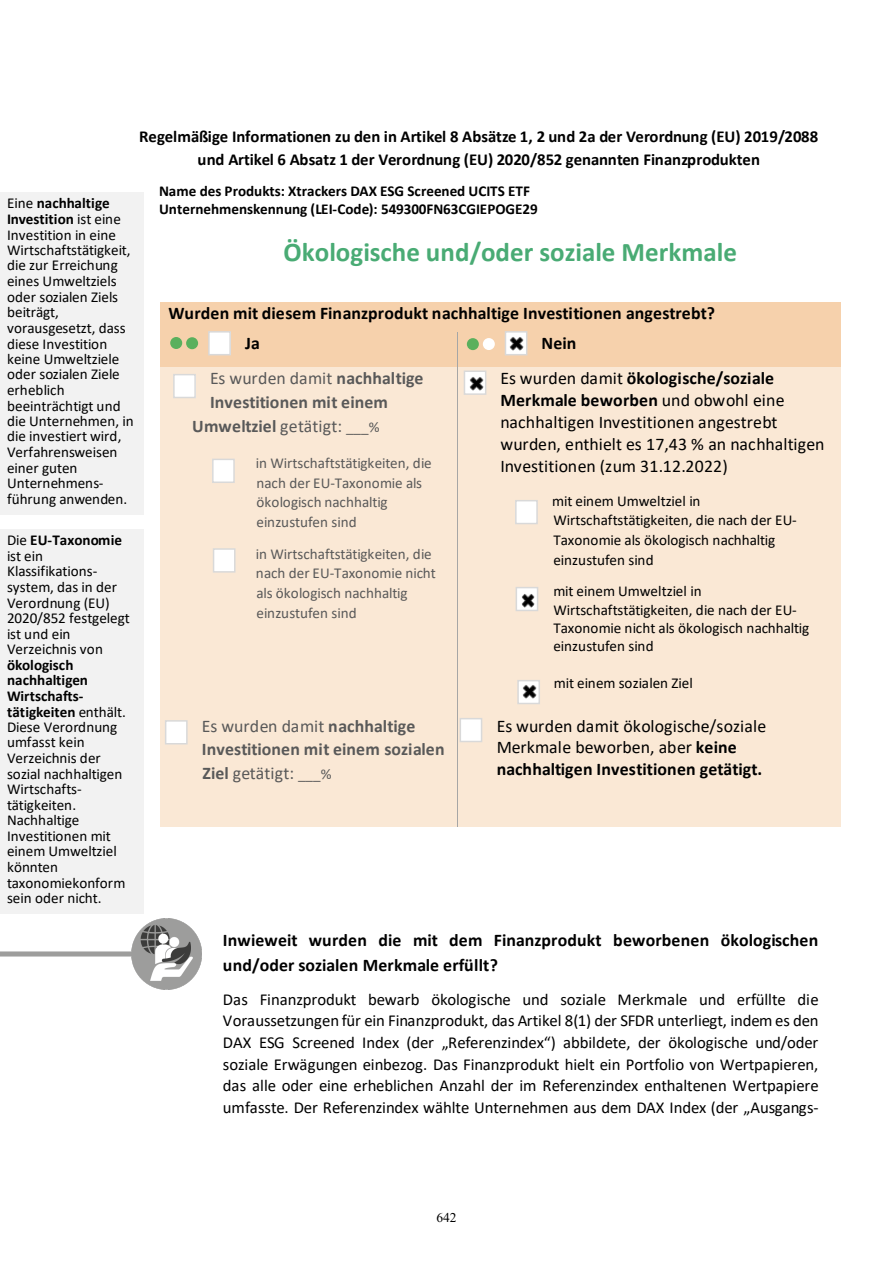
<style>
.page{position:relative;width:893px;height:1263px;background:#fff}
.page>*{position:absolute;margin:0;border:0;box-sizing:border-box;transform-origin:0 0}
.t1{font:700 27px "Calibri";color:#49ab74}
.t2{font:17.85px/22px "Calibri";letter-spacing:.005em;color:#000}
.t3{font:700 17.85px/24.3px "Calibri";letter-spacing:.01em;color:#000}
.t4{font:700 17.85px/23.7px "Calibri";letter-spacing:.01em;color:#595959}
.t5{font:17.85px "Calibri";letter-spacing:.005em;color:#595959}
.t6{font:16.65px/21.8px "Calibri";letter-spacing:-.01em;color:#000;text-align:justify}
.t7{font:700 16.65px/22px "Calibri";letter-spacing:-.01em;color:#000;text-align:center}
.t8{font:15.15px/15.5px "Calibri";color:#000}
.t9{font:15.15px/19.8px "Calibri";color:#595959}
.t10{font:700 15.15px/18.3px "Calibri";color:#000}
.t11{font:13.5px "Times New Roman";color:#000}
.s1{font-weight:700}
.s2{font-weight:400}
.s3{font-weight:400;font-size:15.15px}
</style>
<div class="page">
<div style="left:160px;top:302px;width:680px;height:30px;background:#f6d1ac"></div>
<div style="left:160px;top:332px;width:297px;height:35px;background:#f6d1ac"></div>
<div style="left:458px;top:332px;width:382px;height:35px;background:#f6d1ac"></div>
<hr style="left:457px;top:332px;width:1px;height:35px;background:#a6a6a6">
<div style="left:160px;top:367px;width:297px;height:348px;background:#fae8d5"></div>
<div style="left:458px;top:367px;width:382px;height:348px;background:#fae8d5"></div>
<hr style="left:457px;top:367px;width:1px;height:348px;background:#a6a6a6">
<div style="left:160px;top:715px;width:297px;height:111px;background:#fae8d5"></div>
<div style="left:458px;top:715px;width:382px;height:111px;background:#fae8d5"></div>
<hr style="left:457px;top:715px;width:1px;height:111px;background:#a6a6a6">
<div style="left:0;top:192px;width:143px;height:322px;background:#f2f2f2"></div>
<div style="left:0;top:529px;width:143px;height:384px;background:#f2f2f2"></div>
<div style="left:186px;top:337px;width:12px;height:12px;background:#5ab05d;border-radius:50%"></div>
<div style="left:209px;top:332px;width:21px;height:23px;background:#fff"></div>
<div style="left:208px;top:332px;width:23px;height:23px;border:1px solid #d9d9d9"></div>
<div style="left:170px;top:337px;width:12px;height:12px;background:#5ab05d;border-radius:50%"></div>
<div style="left:482px;top:338px;width:12px;height:12px;background:#fff;border-radius:50%"></div>
<div style="left:466px;top:338px;width:12px;height:12px;background:#5ab05d;border-radius:50%"></div>
<div style="left:505px;top:332px;width:21px;height:23px;background:#fff"></div>
<div style="left:504px;top:332px;width:23px;height:23px;border:1px solid #d9d9d9"></div>
<img style="left:509px;top:337px;width:14px;height:13px">
<img style="left:0;top:918px;width:201px;height:71px">
<div style="left:174px;top:375px;width:21px;height:22px;background:#fff"></div>
<div style="left:173px;top:374px;width:23px;height:24px;border:1px solid #d9d9d9"></div>
<div style="left:213px;top:549px;width:22px;height:23px;background:#fff"></div>
<div style="left:213px;top:548px;width:22px;height:24px;border:1px solid #d9d9d9"></div>
<div style="left:213px;top:459px;width:21px;height:23px;background:#fff"></div>
<div style="left:212px;top:458px;width:23px;height:25px;border:1px solid #d9d9d9"></div>
<div style="left:464px;top:371px;width:21px;height:23px;background:#fff"></div>
<div style="left:463px;top:370px;width:23px;height:25px;border:1px solid #d9d9d9"></div>
<div style="left:515px;top:501px;width:21px;height:22px;background:#fff"></div>
<div style="left:515px;top:500px;width:22px;height:24px;border:1px solid #d9d9d9"></div>
<div style="left:516px;top:587px;width:21px;height:23px;background:#fff"></div>
<div style="left:515px;top:587px;width:23px;height:24px;border:1px solid #d9d9d9"></div>
<div style="left:518px;top:680px;width:21px;height:23px;background:#fff"></div>
<div style="left:517px;top:680px;width:22px;height:24px;border:1px solid #d9d9d9"></div>
<div style="left:165px;top:721px;width:22px;height:22px;background:#fff"></div>
<div style="left:165px;top:720px;width:22px;height:24px;border:1px solid #d9d9d9"></div>
<div style="left:460px;top:718px;width:21px;height:23px;background:#fff"></div>
<div style="left:459px;top:718px;width:23px;height:24px;border:1px solid #d9d9d9"></div>
<img style="left:469px;top:377px;width:14px;height:13px">
<svg style="left:521px;top:594px;width:13px;height:13px"></svg>
<img style="left:522px;top:685px;width:14px;height:13px">
<p class="t7" style="left:139px;top:126px;width:680px">Regelmäßige Informationen zu den in Artikel 8 Absätze 1, 2 und 2a der Verordnung (EU) 2019/2088 und Artikel 6 Absatz 1 der Verordnung (EU) 2020/852 genannten Finanzprodukten</p>
<p class="t10" style="left:159px;top:181px;width:380px">Name des Produkts: Xtrackers DAX ESG Screened UCITS ETF<br>Unternehmenskennung (LEI-Code): 549300FN63CGIEPOGE29</p>
<p class="t1" style="left:283px;top:233px;width:455px">Ökologische und/oder soziale Merkmale</p>
<p class="t8" style="left:7px;top:195px;width:128px">Eine <span class="s1">nachhaltige<br>Investition</span> ist eine<br>Investition in eine<br>Wirtschaftstätigkeit, die zur Erreichung eines Umweltziels oder sozialen Ziels beiträgt, vorausgesetzt, dass diese Investition keine Umweltziele oder sozialen Ziele erheblich beeinträchtigt und die Unternehmen, in die investiert wird,<br>Verfahrensweisen einer guten<br>Unternehmens&shy;führung anwenden.</p>
<p class="t8" style="left:7px;top:532px;width:124px">Die <span class="s1">EU-Taxonomie </span>ist ein<br>Klassifikations&shy;system, das in der<br>Verordnung (EU)<br>2020/852 festgelegt ist und ein<br>Verzeichnis von <span class="s1">ökologisch nachhaltigen<br>Wirtschafts&shy;tätigkeiten</span> enthält.<br>Diese Verordnung umfasst kein<br>Verzeichnis der sozial nachhaltigen<br>Wirtschafts&shy;tätigkeiten.<br>Nachhaltige<br>Investitionen mit einem Umweltziel könnten taxonomiekonform sein oder nicht.</p>
<p class="t3" style="left:245px;top:298px;width:471px;line-height:30.2px;text-indent:-77px">Wurden mit diesem Finanzprodukt nachhaltige Investitionen angestrebt?<br>Ja</p>
<p class="t3" style="left:541px;top:330px;width:36px">Nein</p>
<p class="t2" style="left:500px;top:367px;width:325px">Es wurden damit <span class="s1">ökologische/soziale Merkmale beworben</span> und obwohl eine nachhaltigen Investitionen angestrebt wurden, enthielt es 17,43 % an nachhaltigen Investitionen (zum 31.12.2022)</p>
<p class="t8" style="left:552px;top:490px;width:246px;line-height:19.8px">mit einem Umweltziel in<br>Wirtschaftstätigkeiten, die nach der EU-<br>Taxonomie als ökologisch nachhaltig einzustufen sind</p>
<p class="t8" style="left:553px;top:581px;width:257px;line-height:18.3px">mit einem Umweltziel in<br>Wirtschaftstätigkeiten, die nach der EU-<br>Taxonomie nicht als ökologisch nachhaltig einzustufen sind</p>
<p class="t8" style="left:553px;top:675px;width:140px">mit einem sozialen Ziel</p>
<p class="t5" style="left:210px;top:366px;width:215px">Es wurden damit <span class="s1">nachhaltige</span></p>
<p class="t4" style="left:210px;top:390px;width:179px">Investitionen mit einem</p>
<p class="t4" style="left:192px;top:413px;width:189px">Umweltziel <span class="s2">getätigt:</span> <span class="s3">___%</span></p>
<p class="t9" style="left:256px;top:452px;width:177px">in Wirtschaftstätigkeiten, die nach der EU-Taxonomie als ökologisch nachhaltig einzustufen sind</p>
<p class="t9" style="left:256px;top:543px;width:181px">in Wirtschaftstätigkeiten, die nach der EU-Taxonomie nicht als ökologisch nachhaltig einzustufen sind</p>
<p class="t4" style="left:202px;top:713px;width:244px"><span class="s2">Es wurden damit</span> nachhaltige<br>Investitionen mit einem sozialen<br>Ziel <span class="s2">getätigt:</span> <span class="s3">___%</span></p>
<p class="t2" style="left:496px;top:714px;width:271px">Es wurden damit ökologische/soziale<br>Merkmale beworben, aber <span class="s1">keine nachhaltigen Investitionen getätigt.</span></p>
<p class="t3" style="left:223px;top:928px;width:596px">Inwieweit wurden die mit dem Finanzprodukt beworbenen ökologischen und/oder sozialen Merkmale erfüllt?</p>
<p class="t6" style="left:223px;top:987px;width:597px">Das Finanzprodukt bewarb ökologische und soziale Merkmale und erfüllte die Voraussetzungen für ein Finanzprodukt, das Artikel 8(1) der SFDR unterliegt, indem es den DAX ESG Screened Index (der „Referenzindex“) abbildete, der ökologische und/oder soziale Erwägungen einbezog. Das Finanzprodukt hielt ein Portfolio von Wertpapieren, das alle oder eine erheblichen Anzahl der im Referenzindex enthaltenen Wertpapiere umfasste. Der Referenzindex wählte Unternehmen aus dem DAX Index (der „Ausgangs-</p>
<p class="t11" style="left:436px;top:1210px;width:22px">642</p>
</div>
